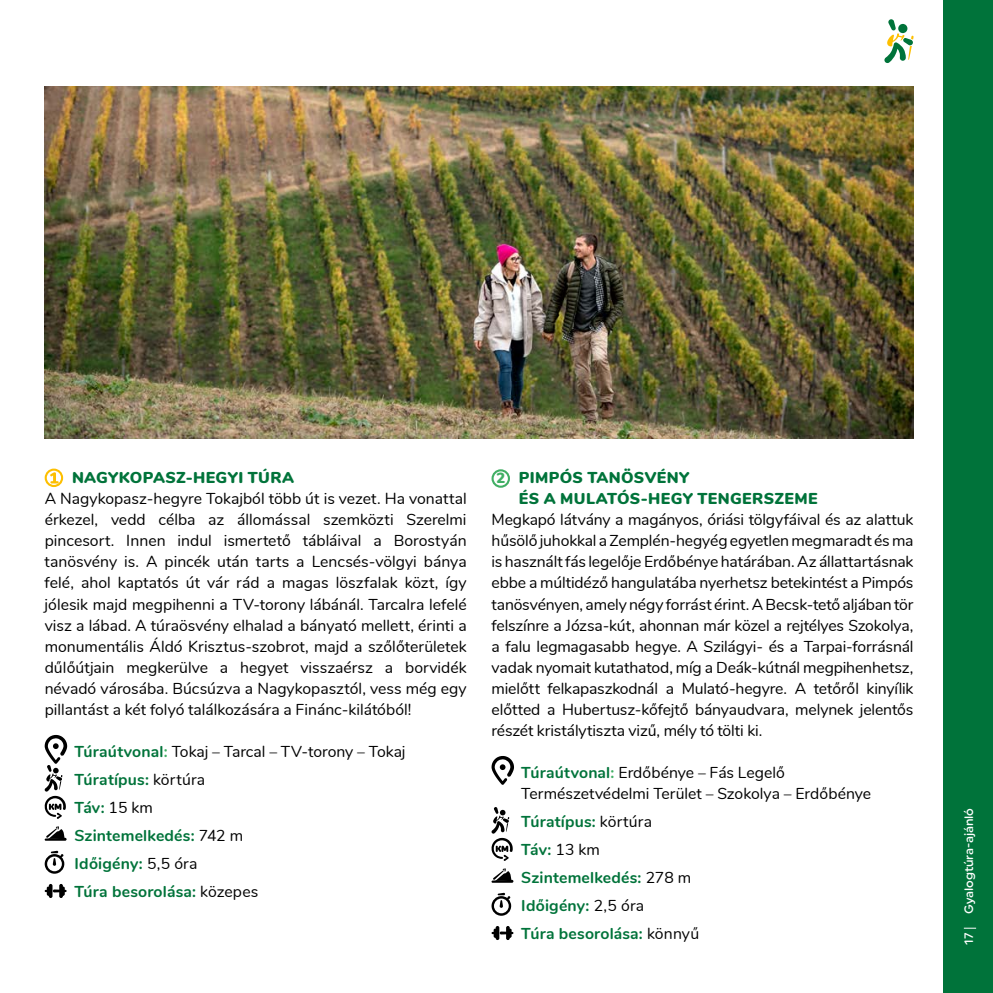
<style>
.page{position:relative;width:993px;height:993px;background:#fff}
.page>*{position:absolute;margin:0;border:0;box-sizing:border-box;transform-origin:0 0}
.t1{font:15.75px/21px "Nunito";color:#000;text-align:justify}
.t2{font:700 15.75px/28px "Nunito";letter-spacing:.01em;color:#00733a}
.t3{font:900 15.75px/21px "Nunito";letter-spacing:.025em;color:#00733a}
.t4{font:900 14.7px "Nunito";color:#41af64}
.t5{font:500 12.25px "Uniform Rnd";letter-spacing:-.005em;color:#fff}
.s1{color:#41af64}
.s2{font-weight:400;color:#000}
.s3{font-weight:700;color:#00733a}
.s4{font-weight:700;color:#41af64}
</style>
<div class="page">
<div style="left:943px;top:0;width:49px;height:992px;background:#00733a"></div>
<svg style="left:884px;top:19px;width:29px;height:44px"></svg>
<svg style="left:44px;top:734px;width:23px;height:84px"></svg>
<svg style="left:45px;top:826px;width:22px;height:14px"></svg>
<svg style="left:45px;top:850px;width:19px;height:23px"></svg>
<svg style="left:45px;top:884px;width:22px;height:13px"></svg>
<svg style="left:491px;top:756px;width:23px;height:28px"></svg>
<svg style="left:491px;top:807px;width:21px;height:53px"></svg>
<svg style="left:491px;top:868px;width:22px;height:14px"></svg>
<svg style="left:491px;top:892px;width:20px;height:23px"></svg>
<svg style="left:491px;top:926px;width:22px;height:13px"></svg>
<img style="left:45px;top:87px;width:868px;height:351px">
<div style="left:45px;top:468px;width:18px;height:19px;border:2px solid #fdbf00;border-radius:50%"></div>
<svg style="left:50px;top:472px;width:9px;height:11px"></svg>
<div style="left:491px;top:469px;width:19px;height:18px;border:2px solid #41af64;border-radius:50%"></div>
<p class="t3" style="left:72px;top:466px;width:223px">NAGYKOPASZ-HEGYI TÚRA</p>
<p class="t1" style="left:45px;top:488px;width:423px">A Nagykopasz-hegyre Tokajból több út is vezet. Ha vonattal érkezel, vedd célba az állomással szemközti Szerelmi pincesort. Innen indul ismertető tábláival a Borostyán tanösvény is. A pincék után tarts a Lencsés-völgyi bánya felé, ahol kaptatós út vár rád a magas löszfalak közt, így jólesik majd megpihenni a TV-torony lábánál. Tarcalra lefelé visz a lábad. A túraösvény elhalad a bányató mellett, érinti a monumentális Áldó Krisztus-szobrot, majd a szőlőterületek dűlőútjain megkerülve a hegyet visszaérsz a borvidék névadó városába. Búcsúzva a Nagykopasztól, vess még egy pillantást a két folyó találkozására a Finánc-kilátóból!</p>
<p class="t2" style="left:74px;top:737px;width:332px">Túraútvonal<span class="s1">:</span> <span class="s2">Tokaj – Tarcal – TV-torony – Tokaj<br></span>Túratípus: <span class="s2">körtúra<br></span>Táv: <span class="s2">15 km<br></span>Szintemelkedés: <span class="s2">742 m<br></span>Időigény: <span class="s2">5,5 óra<br></span>Túra besorolása: <span class="s2">közepes</span></p>
<p class="t3" style="left:518px;top:466px;width:300px">PIMPÓS TANÖSVÉNY<br>ÉS A MULATÓS-HEGY TENGERSZEME</p>
<p class="t1" style="left:491px;top:509px;width:423px">Megkapó látvány a magányos, óriási tölgyfáival és az alattuk hűsölő juhokkal a Zemplén-hegyég egyetlen megmaradt és ma is használt fás legelője Erdőbénye határában. Az állattartásnak ebbe a múltidéző hangulatába nyerhetsz betekintést a Pimpós tanösvényen, amely négy forrást érint. A Becsk-tető aljában tör felszínre a Józsa-kút, ahonnan már közel a rejtélyes Szokolya, a falu legmagasabb hegye. A Szilágyi- és a Tarpai-forrásnál vadak nyomait kutathatod, míg a Deák-kútnál megpihenhetsz, mielőtt felkapaszkodnál a Mulató-hegyre. A tetőről kinyílik előtted a Hubertusz-kőfejtő bányaudvara, melynek jelentős részét kristálytiszta vizű, mély tó tölti ki.</p>
<p class="t1" style="left:521px;top:760px;width:351px"><span class="s3">Túraútvonal</span><span class="s4">:</span> Erdőbénye – Fás Legelő<br>Természetvédelmi Terület – Szokolya – Erdőbénye</p>
<p class="t2" style="left:521px;top:807px;width:179px">Túratípus: <span class="s2">körtúra<br></span>Táv: <span class="s2">13 km<br></span>Szintemelkedés: <span class="s2">278 m<br></span>Időigény: <span class="s2">2,5 óra<br></span>Túra besorolása: <span class="s2">könnyű</span></p>
<p class="t4" style="left:496px;top:469px;width:10px">2</p>
<p class="t5" style="left:963px;top:913px;width:107px;rotate:-90deg">Gyalogtúra-ajánló</p>
<p class="t5" style="left:963px;top:944px;width:14px;rotate:-90deg">17</p>
</div>
